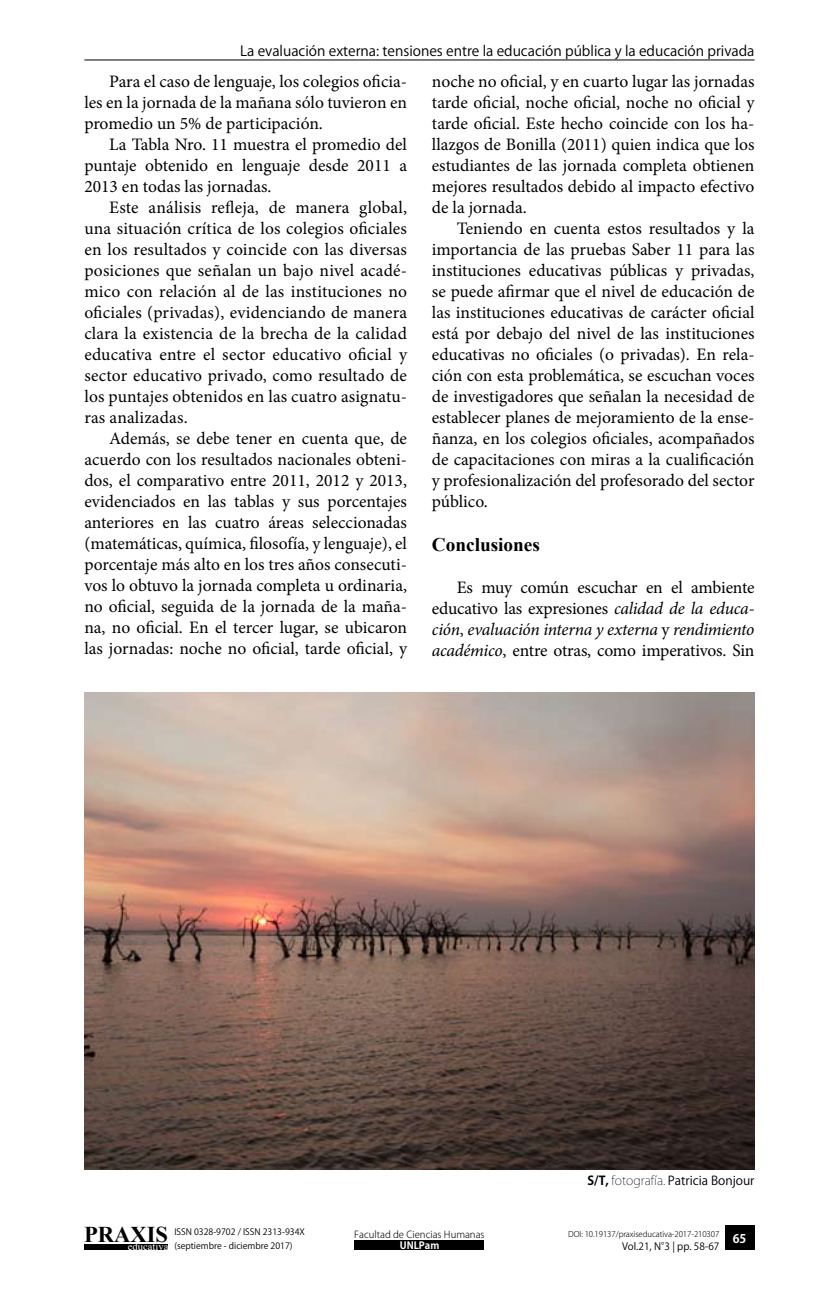
<style>
.page{position:relative;width:829px;height:1290px;background:#fff}
.page>*{position:absolute;margin:0;border:0;box-sizing:border-box;transform-origin:0 0}
.t1{font:700 22.57px "Times New Roman";color:#000}
.t2{font:700 19.25px "Times New Roman";color:#000}
.t3{font:17.5px/21px "Minion Pro";color:#000;text-align:justify}
.t4{font:14px "Koz Go Std";color:#000}
.t5{font:12.25px "Koz Go Std";color:#000}
.t6{font:700 11.9px "Koz Go Std";color:#fff}
.t7{font:10.67px "Times New Roman";color:#fff}
.t8{font:9.97px "Koz Go Pro";color:#000}
.t9{font:700 9.97px "Koz Go Pro";color:#fff}
.t10{font:300 9.62px "Koz Go Pro";color:#000}
.t11{font:8.75px/14px "Koz Go Pro";color:#000}
.t12{font:300 7.88px "Koz Go Pro";letter-spacing:-.01em;color:#000}
.s1{font-style:italic}
.s2{font-weight:700}
.s3{font-weight:200}
</style>
<div class="page">
<hr style="left:84px;top:60px;width:670px;height:1px;background:#000">
<div style="left:724px;top:1225px;width:30px;height:25px;background:#000"></div>
<div style="left:84px;top:1244px;width:84px;height:6px;background:#000"></div>
<div style="left:355px;top:1240px;width:129px;height:10px;background:#000"></div>
<img style="left:84px;top:692px;width:670px;height:478px">
<p class="t4" style="left:240px;top:42px;width:516px">La evaluación externa: tensiones entre la educación pública y la educación privada</p>
<p class="t3" style="left:84px;top:71px;width:324px;text-indent:25px">Para el caso de lenguaje, los colegios oficia&shy;les en la jornada de la mañana sólo tuvieron en promedio un 5% de participación.</p>
<p class="t3" style="left:84px;top:134px;width:324px;text-indent:25px">La Tabla Nro. 11 muestra el promedio del puntaje obtenido en lenguaje desde 2011 a 2013 en todas las jornadas.</p>
<p class="t3" style="left:84px;top:197px;width:324px;text-indent:25px">Este análisis refleja, de manera global, una situación crítica de los colegios oficiales en los resultados y coincide con las diversas posiciones que señalan un bajo nivel acadé&shy;mico con relación al de las instituciones no oficiales (privadas), evidenciando de manera clara la existencia de la brecha de la calidad educativa entre el sector educativo oficial y sector educativo privado, como resultado de los puntajes obtenidos en las cuatro asignatu&shy;ras analizadas.</p>
<p class="t3" style="left:84px;top:428px;width:324px;text-indent:25px">Además, se debe tener en cuenta que, de acuerdo con los resultados nacionales obteni&shy;dos, el comparativo entre 2011, 2012 y 2013, evidenciados en las tablas y sus porcentajes anteriores en las cuatro áreas seleccionadas (matemáticas, química, filosofía, y lenguaje), el porcentaje más alto en los tres años consecuti&shy;vos lo obtuvo la jornada completa u ordinaria, no oficial, seguida de la jornada de la maña&shy;na, no oficial. En el tercer lugar, se ubicaron las jornadas: noche no oficial, tarde oficial, y</p>
<p class="t3" style="left:432px;top:71px;width:324px">noche no oficial, y en cuarto lugar las jornadas tarde oficial, noche oficial, noche no oficial y tarde oficial. Este hecho coincide con los ha&shy;llazgos de Bonilla (2011) quien indica que los estudiantes de las jornada completa obtienen mejores resultados debido al impacto efectivo de la jornada.</p>
<p class="t3" style="left:432px;top:218px;width:324px;text-indent:25px">Teniendo en cuenta estos resultados y la importancia de las pruebas Saber 11 para las instituciones educativas públicas y privadas, se puede afirmar que el nivel de educación de las instituciones educativas de carácter oficial está por debajo del nivel de las instituciones educativas no oficiales (o privadas). En rela&shy;ción con esta problemática, se escuchan voces de investigadores que señalan la necesidad de establecer planes de mejoramiento de la ense&shy;ñanza, en los colegios oficiales, acompañados de capacitaciones con miras a la cualificación y profesionalización del profesorado del sector público.</p>
<p class="t2" style="left:432px;top:531px;width:110px">Conclusiones</p>
<p class="t3" style="left:432px;top:577px;width:324px;text-indent:25px">Es muy común escuchar en el ambiente educativo las expresiones <span class="s1">calidad de la educa&shy;ción</span>, <span class="s1">evaluación interna y externa</span> y <span class="s1">rendimiento académico</span>, entre otras, como imperativos. Sin</p>
<p class="t5" style="left:587px;top:1172px;width:168px"><span class="s2">S/T,</span> <span class="s3">fotografía.</span> Patricia Bonjour</p>
<p class="t1" style="left:84px;top:1218px;width:85px">PRAXIS</p>
<p class="t7" style="left:128px;top:1239px;width:42px">educativa</p>
<p class="t9" style="left:399px;top:1239px;width:41px">UNLPam</p>
<p class="t11" style="left:174px;top:1225px;width:132px">ISSN 0328-9702 / ISSN 2313-934X (septiembre - diciembre 2017)</p>
<p class="t10" style="left:354px;top:1228px;width:132px">Facultad de Ciencias Humanas</p>
<p class="t12" style="left:568px;top:1229px;width:153px">DOI: 10.19137/praxiseducativa-2017-210307</p>
<p class="t8" style="left:622px;top:1240px;width:99px">Vol.21, N°3 | pp. 58-67</p>
<p class="t6" style="left:732px;top:1230px;width:15px">65</p>
</div>
